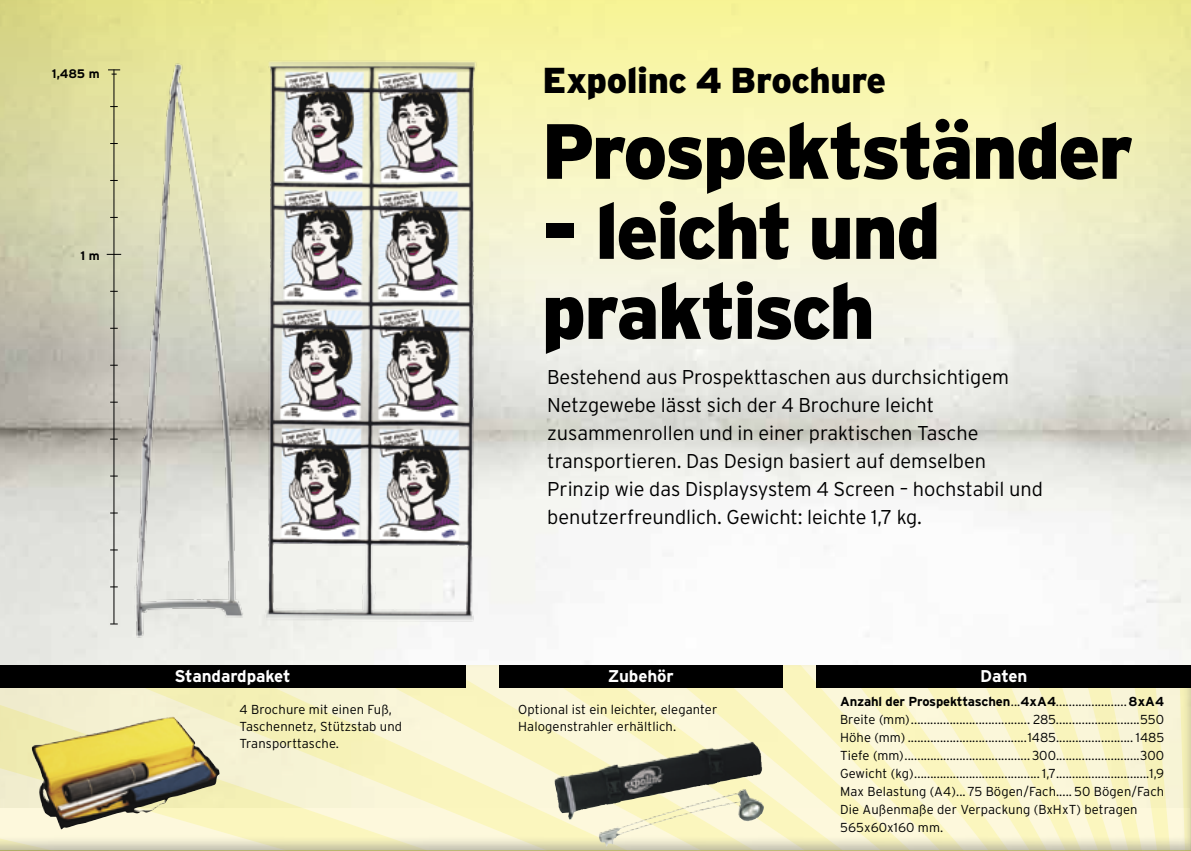
<style>
.page{position:relative;width:1191px;height:851px;background:#fff}
.page>*{position:absolute;margin:0;border:0;box-sizing:border-box;transform-origin:0 0}
.t1{font:900 78px/80px "Interstate";letter-spacing:-.03em;color:#000}
.t2{font:900 36px "Interstate";letter-spacing:-.01em;color:#000}
.t3{font:300 20px/28px "Interstate";letter-spacing:-.005em;color:#000}
.t4{font:700 17px "Interstate";letter-spacing:-.005em;color:#fff}
.t5{font:300 13px/18px "Interstate";letter-spacing:.01em;color:#000}
.t6{font:700 12.4px "Interstate";color:#000}
.s1{font-weight:700}
</style>
<div class="page">
<img style="left:0;top:346px;width:1191px;height:317px">
<svg style="left:0;top:0;width:1191px;height:346px;background:#efeeba"></svg>
<div style="left:0;top:663px;width:1191px;height:188px;background:#000;opacity:.51"></div>
<div style="left:0;top:665px;width:465px;height:23px;background:#000"></div>
<div style="left:499px;top:665px;width:283px;height:23px;background:#000"></div>
<div style="left:816px;top:665px;width:375px;height:23px;background:#000"></div>
<img style="left:554px;top:741px;width:209px;height:79px">
<img style="left:32px;top:717px;width:188px;height:112px">
<img style="left:108px;top:41px;width:398px;height:635px">
<p class="t6" style="left:52px;top:67px;width:49px">1,485 m</p>
<p class="t6" style="left:80px;top:249px;width:21px">1 m</p>
<h2 class="t2" style="left:542px;top:60px;width:345px">Expolinc 4 Brochure</h2>
<h1 class="t1" style="left:541px;top:110px;width:593px">Prospektständer</h1>
<h1 class="t1" style="left:541px;top:190px;width:400px">- leicht und praktisch</h1>
<p class="t3" style="left:547px;top:363px;width:497px">Bestehend aus Prospekttaschen aus durchsichtigem Netzgewebe lässt sich der 4 Brochure leicht zusammenrollen und in einer praktischen Tasche transportieren. Das Design basiert auf demselben Prinzip wie das Displaysystem 4 Screen – hochstabil und benutzerfreundlich. Gewicht: leichte 1,7 kg.</p>
<h3 class="t4" style="left:174px;top:667px;width:118px">Standardpaket</h3>
<h3 class="t4" style="left:608px;top:667px;width:67px">Zubehör</h3>
<h3 class="t4" style="left:980px;top:667px;width:49px">Daten</h3>
<p class="t5" style="left:240px;top:701px;width:164px;line-height:17px">4 Brochure mit einen Fuß,<br>Taschennetz, Stützstab und<br>Transporttasche.</p>
<p class="t5" style="left:518px;top:701px;width:201px;line-height:17px">Optional ist ein leichter, eleganter<br>Halogenstrahler erhältlich.</p>
<p class="t5" style="left:840px;top:692px;width:326px"><span class="s1">Anzahl der Prospekttaschen</span>...<span class="s1">4xA4</span>......................<span class="s1">8xA4<br></span>Breite (mm)..................................... 285..........................550<br>H öhe (mm) .....................................1485........................ 1485<br>Tiefe (mm).......................................300..........................300<br>Gewicht (kg)....................................... 1,7.............................1,9<br>Max Belastung (A4)... 75 Bögen/Fach..... 50 Bögen/Fach Die Außenmaße der Verpackung (BxHxT) betragen 565x60x160 mm.</p>
</div>
